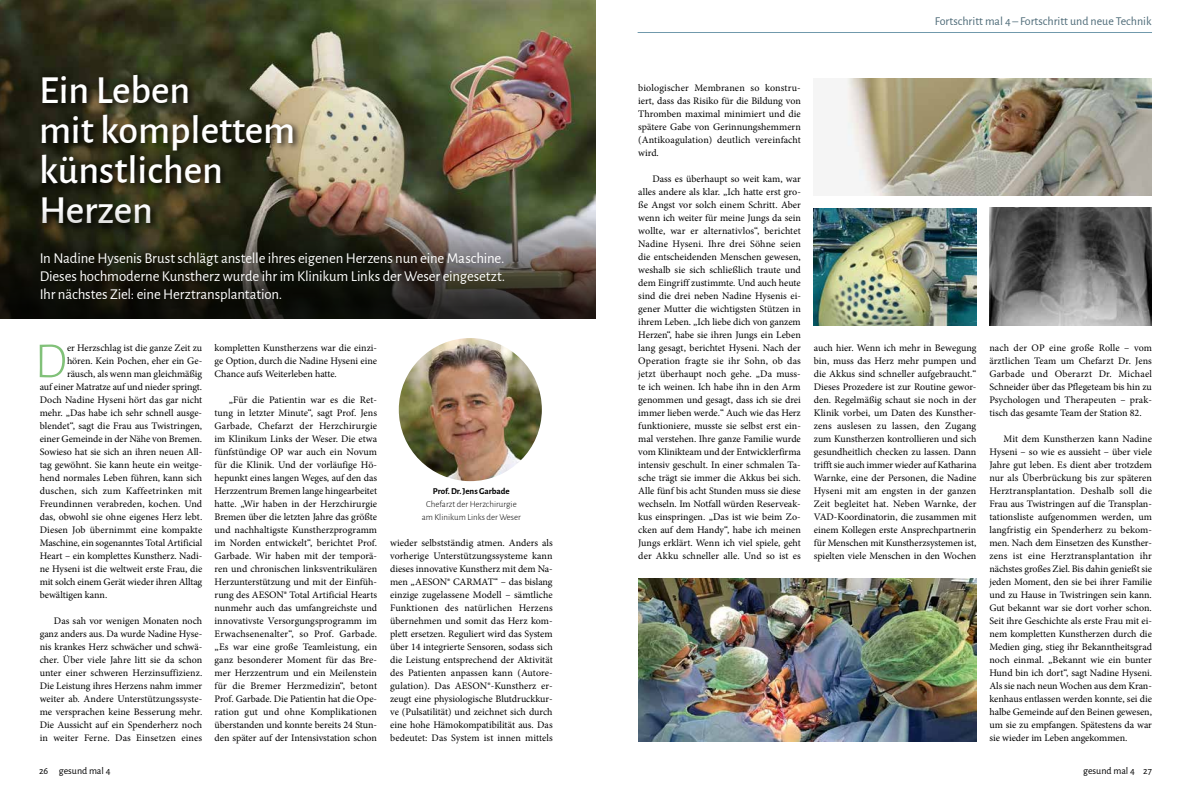
<style>
.page{position:relative;width:1191px;height:794px;background:#fff}
.page>*{position:absolute;margin:0;border:0;box-sizing:border-box;transform-origin:0 0}
.t1{font:300 50.7px "Alegreya Sans";color:#81c179}
.t2{font:500 40px/40px "Alegreya Sans";color:#fff}
.t3{font:15px/18px "Alegreya Sans";letter-spacing:-.01em;color:#fff;text-align:justify}
.t4{font:12px "Alegreya Sans";color:#4d6a77}
.t5{font:10px/13px "Minion Pro";letter-spacing:-.005em;color:#000;text-align:justify}
.t6{font:10px "Minion Pro";letter-spacing:.02em;color:#000}
.t7{font:10px "Alegreya Sans";color:#000}
.t8{font:300 9px/13px "Alegreya Sans";color:#000;text-align:center}
.t9{font:700 9px "Alegreya Sans";letter-spacing:-.005em;color:#000}
</style>
<div class="page">
<img style="left:0;top:0;width:595px;height:182px">
<div style="left:39px;top:72px;width:262px;height:160px;background:#000;opacity:.9"></div>
<img style="left:399px;top:338px;width:143px;height:143px;border-radius:72px">
<img style="left:638px;top:578px;width:338px;height:163px">
<hr style="left:637px;top:32px;width:515px;height:1px;background:#7199ac">
<img style="left:814px;top:208px;width:162px;height:117px">
<img style="left:989px;top:208px;width:163px;height:117px">
<img style="left:846px;top:78px;width:306px;height:117px">
<img style="left:0;top:182px;width:595px;height:136px">
<h2 class="t2" style="left:39px;top:68px;width:258px">Ein Leben<br>mit komplettem künstlichen<br>Herzen</h2>
<h3 class="t3" style="left:40px;top:249px;width:467px">In Nadine Hysenis Brust schlägt anstelle ihres eigenen Herzens nun eine Maschine.<br>Dieses hochmoderne Kunstherz wurde ihr im Klinikum Links der Weser eingesetzt.<br>Ihr nächstes Ziel: eine Herztransplantation.</h3>
<h1 class="t1" style="left:35px;top:328px;width:34px">D</h1>
<p class="t5" style="left:67px;top:341px;width:137px">er Herzschlag ist die ganze Zeit zu</p>
<p class="t5" style="left:67px;top:354px;width:137px">hören. Kein Pochen, eher ein Ge-</p>
<p class="t5" style="left:67px;top:367px;width:137px">räusch, als wenn man gleichmäßig</p>
<p class="t5" style="left:40px;top:380px;width:164px">auf einer Matratze auf und nieder springt.</p>
<p class="t5" style="left:40px;top:393px;width:164px">Doch Nadine Hyseni hört das gar nicht</p>
<p class="t5" style="left:40px;top:406px;width:164px">mehr. „Das habe ich sehr schnell ausge-</p>
<p class="t5" style="left:40px;top:419px;width:164px">blendet“, sagt die Frau aus Twistringen,</p>
<p class="t5" style="left:40px;top:432px;width:164px">einer Gemeinde in der Nähe von Bremen.</p>
<p class="t5" style="left:40px;top:445px;width:164px">Sowieso hat sie sich an ihren neuen All-</p>
<p class="t5" style="left:40px;top:458px;width:164px">tag gewöhnt. Sie kann heute ein weitge-</p>
<p class="t5" style="left:40px;top:471px;width:164px">hend normales Leben führen, kann sich</p>
<p class="t6" style="left:40px;top:484px;width:164px">duschen, sich zum Kaffeetrinken mit</p>
<p class="t5" style="left:40px;top:497px;width:164px">Freundinnen verabreden, kochen. Und</p>
<p class="t5" style="left:40px;top:510px;width:164px">das, obwohl sie ohne eigenes Herz lebt.</p>
<p class="t5" style="left:40px;top:523px;width:164px">Diesen Job übernimmt eine kompakte</p>
<p class="t5" style="left:40px;top:536px;width:164px">Maschine, ein sogenanntes Total Artificial</p>
<p class="t5" style="left:40px;top:549px;width:164px">Heart – ein komplettes Kunstherz. Nadi-</p>
<p class="t5" style="left:40px;top:562px;width:164px">ne Hyseni ist die weltweit erste Frau, die</p>
<p class="t5" style="left:40px;top:575px;width:164px">mit solch einem Gerät wieder ihren Alltag</p>
<p class="t5" style="left:40px;top:588px;width:69px">bewältigen kann.</p>
<p class="t5" style="left:40px;top:614px;width:164px;text-indent:14px">Das sah vor wenigen Monaten noch ganz anders aus. Da wurde Nadine Hyse&shy;nis krankes Herz schwächer und schwä&shy;cher. Über viele Jahre litt sie da schon unter einer schweren Herzinsuffizienz.<br>Die Leistung ihres Herzens nahm immer weiter ab. Andere Unterstützungssyste&shy;me versprachen keine Besserung mehr.<br>Die Aussicht auf ein Spenderherz noch in weiter Ferne. Das Einsetzen eines</p>
<p class="t7" style="left:39px;top:764px;width:73px">26 gesund mal 4</p>
<p class="t5" style="left:214px;top:341px;width:164px">kompletten Kunstherzens war die einzi&shy;ge Option, durch die Nadine Hyseni eine Chance aufs Weiterleben hatte.</p>
<p class="t5" style="left:214px;top:393px;width:164px;text-indent:14px">„Für die Patientin war es die Ret&shy;tung in letzter Minute“, sagt Prof. Jens Garbade, Chefarzt der Herzchirurgie im Klinikum Links der Weser. Die etwa fünfstündige OP war auch ein Novum für die Klinik. Und der vorläufige Hö&shy;hepunkt eines langen Weges, auf den das Herzzentrum Bremen lange hingearbeitet hatte. „Wir haben in der Herzchirurgie Bremen über die letzten Jahre das größte und nachhaltigste Kunstherzprogramm im Norden entwickelt“, berichtet Prof.<br>Garbade. Wir haben mit der temporä&shy;ren und chronischen linksventrikulären Herzunterstützung und mit der Einfüh&shy;rung des AESON® Total Artificial Hearts nunmehr auch das umfangreichste und innovativste Versorgungsprogramm im Erwachsenenalter“, so Prof. Garbade. „Es war eine große Teamleistung, ein ganz besonderer Moment für das Bre&shy;mer Herzzentrum und ein Meilenstein für die Bremer Herzmedizin“, betont Prof. Garbade. Die Patientin hat die Ope&shy;ration gut und ohne Komplikationen überstanden und konnte bereits 24 Stun&shy;den später auf der Intensivstation schon</p>
<p class="t9" style="left:433px;top:485px;width:78px">Prof. Dr. Jens Garbade</p>
<p class="t8" style="left:422px;top:497px;width:101px">Chefarzt der Herzchirurgie am Klinikum Links der Weser</p>
<p class="t5" style="left:390px;top:536px;width:164px">wieder selbstständig atmen. Anders als vorherige Unterstützungssysteme kann dieses innovative Kunstherz mit dem Na&shy;men „AESON® CARMAT“ – das bislang einzige zugelassene Modell – sämtliche Funktionen des natürlichen Herzens übernehmen und somit das Herz kom&shy;plett ersetzen. Reguliert wird das System über 14 integrierte Sensoren, sodass sich die Leistung entsprechend der Aktivität des Patienten anpassen kann (Autore&shy;gulation). Das AESON®-Kunstherz er&shy;zeugt eine physiologische Blutdruckkur&shy;ve (Pulsatilität) und zeichnet sich durch eine hohe Hämokompatibilität aus. Das bedeutet: Das System ist innen mittels</p>
<p class="t4" style="left:935px;top:13px;width:218px">Fortschritt mal 4 – Fortschritt und neue Technik</p>
<p class="t5" style="left:638px;top:81px;width:164px">biologischer Membranen so konstru&shy;iert, dass das Risiko für die Bildung von Thromben maximal minimiert und die spätere Gabe von Gerinnungshemmern (Antikoagulation) deutlich vereinfacht wird.</p>
<p class="t5" style="left:638px;top:172px;width:164px;text-indent:14px">Dass es überhaupt so weit kam, war alles andere als klar. „Ich hatte erst gro&shy;ße Angst vor solch einem Schritt. Aber wenn ich weiter für meine Jungs da sein wollte, war er alternativlos“, berichtet Nadine Hyseni. Ihre drei Söhne seien die entscheidenden Menschen gewesen, weshalb sie sich schließlich traute und dem Eingriff zustimmte. Und auch heute sind die drei neben Nadine Hysenis ei&shy;gener Mutter die wichtigsten Stützen in ihrem Leben. „Ich liebe dich von ganzem Herzen“, habe sie ihren Jungs ein Leben lang gesagt, berichtet Hyseni. Nach der Operation fragte sie ihr Sohn, ob das jetzt überhaupt noch gehe. „Da muss&shy;te ich weinen. Ich habe ihn in den Arm genommen und gesagt, dass ich sie drei immer lieben werde.“ Auch wie das Herz funktioniere, musste sie selbst erst ein&shy;mal verstehen. Ihre ganze Familie wurde vom Klinikteam und der Entwicklerfirma intensiv geschult. In einer schmalen Ta&shy;sche trägt sie immer die Akkus bei sich.<br>Alle fünf bis acht Stunden muss sie diese wechseln. Im Notfall würden Reserveak&shy;kus einspringen. „Das ist wie beim Zo&shy;cken auf dem Handy“, habe ich meinen Jungs erklärt. Wenn ich viel spiele, geht der Akku schneller alle. Und so ist es</p>
<p class="t5" style="left:814px;top:341px;width:164px">auch hier. Wenn ich mehr in Bewegung bin, muss das Herz mehr pumpen und die Akkus sind schneller aufgebraucht.“ Dieses Prozedere ist zur Routine gewor&shy;den. Regelmäßig schaut sie noch in der Klinik vorbei, um Daten des Kunsther&shy;zens auslesen zu lassen, den Zugang zum Kunstherzen kontrollieren und sich gesundheitlich checken zu lassen. Dann trifft sie auch immer wieder auf Katharina Warnke, eine der Personen, die Nadine Hyseni mit am engsten in der ganzen Zeit begleitet hat. Neben Warnke, der VAD-Koordinatorin, die zusammen mit einem Kollegen erste Ansprechpartnerin für Menschen mit Kunstherzsystemen ist, spielten viele Menschen in den Wochen</p>
<p class="t5" style="left:989px;top:341px;width:164px">nach der OP eine große Rolle – vom ärztlichen Team um Chefarzt Dr. Jens Garbade und Oberarzt Dr. Michael Schneider über das Pflegeteam bis hin zu Psychologen und Therapeuten – prak&shy;tisch das gesamte Team der Station 82.</p>
<p class="t5" style="left:989px;top:432px;width:164px;text-indent:14px">Mit dem Kunstherzen kann Nadine Hyseni – so wie es aussieht – über viele Jahre gut leben. Es dient aber trotzdem nur als Überbrückung bis zur späteren Herztransplantation. Deshalb soll die Frau aus Twistringen auf die Transplan&shy;tationsliste aufgenommen werden, um langfristig ein Spenderherz zu bekom&shy;men. Nach dem Einsetzen des Kunsther&shy;zens ist eine Herztransplantation ihr nächstes großes Ziel. Bis dahin genießt sie jeden Moment, den sie bei ihrer Familie und zu Hause in Twistringen sein kann.<br>Gut bekannt war sie dort vorher schon.<br>Seit ihre Geschichte als erste Frau mit ei&shy;nem kompletten Kunstherzen durch die Medien ging, stieg ihr Bekanntheitsgrad noch einmal. „Bekannt wie ein bunter Hund bin ich dort“, sagt Nadine Hyseni.<br>Als sie nach neun Wochen aus dem Kran&shy;kenhaus entlassen werden konnte, sei die halbe Gemeinde auf den Beinen gewesen, um sie zu empfangen. Spätestens da war sie wieder im Leben angekommen.</p>
<p class="t7" style="left:1083px;top:764px;width:70px">gesund mal 4 27</p>
</div>
